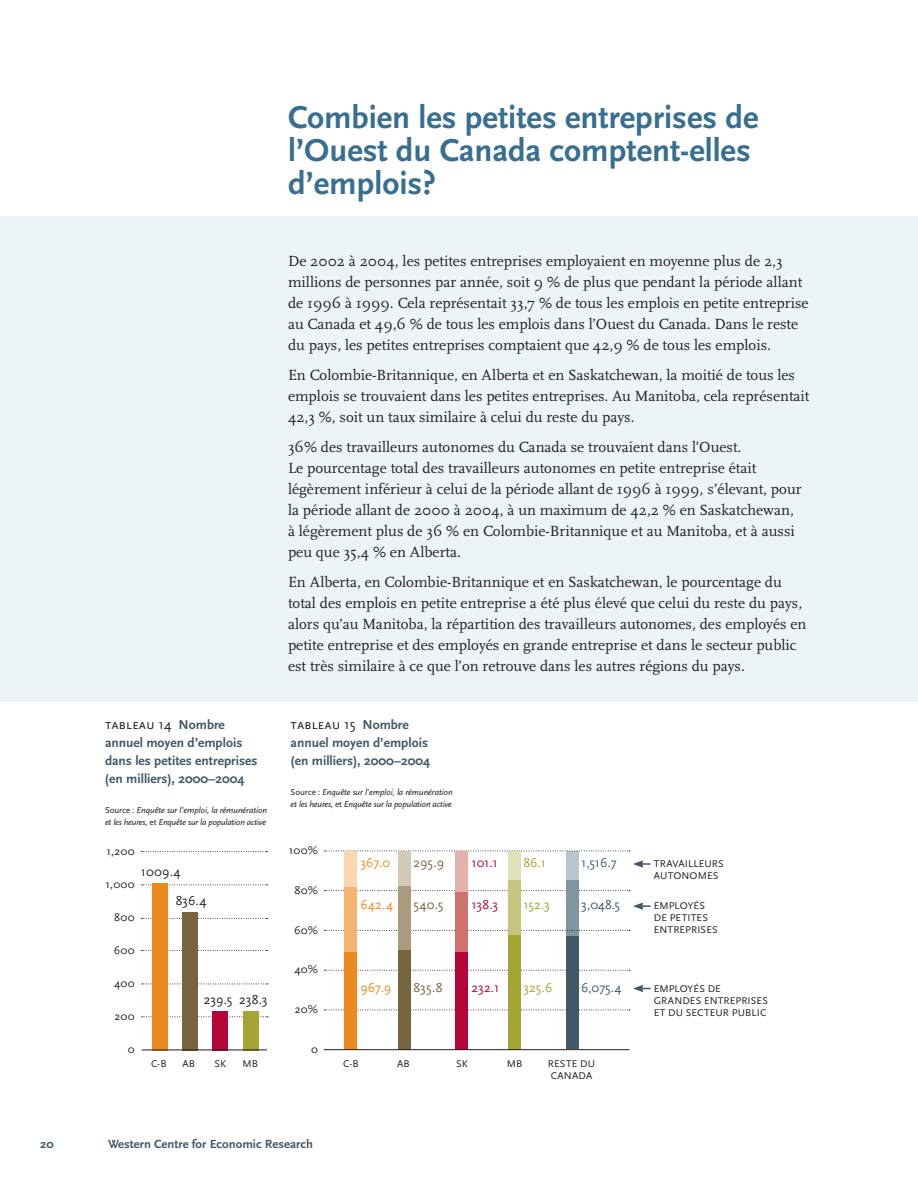
<style>
.page{position:relative;width:918px;height:1188px;background:#fff}
.page>*{position:absolute;margin:0;border:0;box-sizing:border-box;transform-origin:0 0}
.t1{font:700 33px/33px "Scala Sans";color:#386e8f}
.t2{font:15.3px/21px "Scala";color:#231f20}
.t3{font:14.25px "Scala Sans Caps";color:#231f20}
.t4{font:700 13.5px/18px "Scala Sans";color:#405968}
.t5{font:13.5px "Scala Sans";letter-spacing:-.005em;color:#231f20}
.t6{font:13.5px "Scala Sans";letter-spacing:-.01em;color:#405968}
.t7{font:13.5px "Scala Sans";letter-spacing:-.005em;color:#b50536}
.t8{font:13.5px "Scala Sans";color:#ed891d}
.t9{font:13.5px "Scala Sans";letter-spacing:.005em;color:#766340}
.t10{font:13.5px "Scala Sans";letter-spacing:.005em;color:#a4a532}
.t11{font:700 12.3px "Scala Sans";color:#405968}
.t12{font:11.7px "Scala Sans";letter-spacing:.025em;color:#231f20}
.t13{font:10.2px/12px "Scala Sans Caps";letter-spacing:.015em;color:#231f20}
.t14{font:italic 9px/12px "Scala Sans";letter-spacing:-.02em;color:#231f20}
.s1{font-family:"Scala Sans"}
.s2{font-family:"Scala Sans";font-weight:700;font-size:13.5px;color:#405968}
.s3{font-style:normal}
</style>
<div class="page">
<div style="left:0;top:216px;width:918px;height:486px;background:#ecf4f8"></div>
<svg style="left:141px;top:851px;width:127px;height:1px"></svg>
<svg style="left:142px;top:1016px;width:126px;height:1px"></svg>
<svg style="left:142px;top:984px;width:126px;height:1px"></svg>
<svg style="left:141px;top:950px;width:127px;height:1px"></svg>
<svg style="left:141px;top:918px;width:127px;height:1px"></svg>
<svg style="left:141px;top:885px;width:127px;height:1px"></svg>
<div style="left:243px;top:1011px;width:16px;height:39px;background:#a4a532"></div>
<div style="left:212px;top:1011px;width:16px;height:39px;background:#b50536"></div>
<div style="left:182px;top:912px;width:16px;height:138px;background:#766340"></div>
<div style="left:152px;top:883px;width:16px;height:167px;background:#ed891d"></div>
<hr style="left:142px;top:1050px;width:125px;height:1px;background:#231f20">
<svg style="left:324px;top:890px;width:306px;height:1px"></svg>
<div style="left:566px;top:851px;width:12px;height:29px;background:#b8c5ce"></div>
<div style="left:566px;top:880px;width:12px;height:56px;background:#8094a1"></div>
<svg style="left:324px;top:1010px;width:306px;height:1px"></svg>
<svg style="left:324px;top:970px;width:306px;height:1px"></svg>
<svg style="left:324px;top:930px;width:306px;height:1px"></svg>
<svg style="left:324px;top:851px;width:306px;height:1px"></svg>
<div style="left:398px;top:851px;width:12px;height:35px;background:#d3c9b7"></div>
<div style="left:398px;top:886px;width:12px;height:64px;background:#aa9a7e"></div>
<div style="left:398px;top:950px;width:12px;height:99px;background:#766340"></div>
<div style="left:345px;top:851px;width:12px;height:36px;background:#fbd6b0"></div>
<div style="left:345px;top:887px;width:12px;height:65px;background:#f6b471"></div>
<div style="left:345px;top:952px;width:12px;height:98px;background:#ed891d"></div>
<div style="left:456px;top:851px;width:12px;height:41px;background:#e6b1aa"></div>
<div style="left:456px;top:892px;width:12px;height:60px;background:#cf716f"></div>
<div style="left:456px;top:952px;width:12px;height:97px;background:#b50536"></div>
<div style="left:508px;top:851px;width:13px;height:29px;background:#e1e1b9"></div>
<div style="left:508px;top:880px;width:13px;height:55px;background:#c6c57f"></div>
<div style="left:508px;top:935px;width:13px;height:114px;background:#a4a532"></div>
<div style="left:566px;top:937px;width:12px;height:112px;background:#405968"></div>
<hr style="left:324px;top:1049px;width:305px;height:1px;background:#231f20">
<svg style="left:633px;top:860px;width:18px;height:8px"></svg>
<svg style="left:633px;top:902px;width:18px;height:8px"></svg>
<svg style="left:633px;top:985px;width:18px;height:7px"></svg>
<h1 class="t1" style="left:288px;top:102px;width:472px">Combien les petites entreprises de l’Ouest du Canada comptent-elles d’emplois?</h1>
<p class="t3" style="left:105px;top:717px;width:121px">TABLEAU <span class="s1">14</span> <span class="s2">Nombre</span></p>
<p class="t4" style="left:105px;top:734px;width:154px">annuel moyen d’emplois dans les petites entreprises (en milliers), 2000–2004</p>
<p class="t14" style="left:105px;top:804px;width:163px"><span class="s3">Source :</span> Enquête sur l’emploi, la rémunération et les heures, <span class="s3">et</span> Enquête sur la population active</p>
<p class="t12" style="left:107px;top:844px;width:30px">1,200</p>
<p class="t12" style="left:106px;top:877px;width:31px">1,000</p>
<p class="t12" style="left:114px;top:910px;width:22px">800</p>
<p class="t12" style="left:114px;top:943px;width:22px">600</p>
<p class="t12" style="left:114px;top:976px;width:22px">400</p>
<p class="t12" style="left:115px;top:1009px;width:22px">200</p>
<p class="t12" style="left:128px;top:1042px;width:8px">0</p>
<p class="t13" style="left:151px;top:1058px;width:20px">C-BABSKMB</p>
<p class="t5" style="left:141px;top:864px;width:41px">1009.4</p>
<p class="t5" style="left:176px;top:893px;width:33px">836.4</p>
<p class="t5" style="left:204px;top:992px;width:65px">239.5 238.3</p>
<p class="t2" style="left:288px;top:250px;width:522px">De 2002 à 2004, les petites entreprises employaient en moyenne plus de 2,3 millions de personnes par année, soit 9 % de plus que pendant la période allant de 1996 à 1999. Cela représentait 33,7 % de tous les emplois en petite entreprise au Canada et 49,6 % de tous les emplois dans l’Ouest du Canada. Dans le reste du pays, les petites entreprises comptaient que 42,9 % de tous les emplois.</p>
<p class="t2" style="left:288px;top:364px;width:523px">En Colombie-Britannique, en Alberta et en Saskatchewan, la moitié de tous les emplois se trouvaient dans les petites entreprises. Au Manitoba, cela représentait<br>42,3 %, soit un taux similaire à celui du reste du pays.</p>
<p class="t2" style="left:288px;top:436px;width:515px">36% des travailleurs autonomes du Canada se trouvaient dans l’Ouest.<br>Le pourcentage total des travailleurs autonomes en petite entreprise était légèrement inférieur à celui de la période allant de 1996 à 1999, s’élevant, pour la période allant de 2000 à 2004, à un maximum de 42,2 % en Saskatchewan, à légèrement plus de 36 % en Colombie-Britannique et au Manitoba, et à aussi peu que 35,4 % en Alberta.</p>
<p class="t2" style="left:288px;top:572px;width:520px">En Alberta, en Colombie-Britannique et en Saskatchewan, le pourcentage du total des emplois en petite entreprise a été plus élevé que celui du reste du pays, alors qu’au Manitoba, la répartition des travailleurs autonomes, des employés en petite entreprise et des employés en grande entreprise et dans le secteur public est très similaire à ce que l’on retrouve dans les autres régions du pays.</p>
<p class="t3" style="left:291px;top:717px;width:120px">TABLEAU <span class="s1">15</span> <span class="s2">Nombre</span></p>
<p class="t4" style="left:291px;top:734px;width:141px">annuel moyen d’emplois (en milliers), 2000–2004</p>
<p class="t14" style="left:291px;top:786px;width:163px"><span class="s3">Source :</span> Enquête sur l’emploi, la rémunération et les heures, <span class="s3">et</span> Enquête sur la population active</p>
<p class="t12" style="left:289px;top:844px;width:31px">100%</p>
<p class="t12" style="left:295px;top:884px;width:25px">80%</p>
<p class="t12" style="left:294px;top:924px;width:25px">60%</p>
<p class="t12" style="left:294px;top:963px;width:25px">40%</p>
<p class="t12" style="left:295px;top:1003px;width:25px">20%</p>
<p class="t12" style="left:311px;top:1043px;width:8px">0</p>
<p class="t8" style="left:360px;top:856px;width:31px">367.0</p>
<p class="t8" style="left:360px;top:898px;width:34px">642.4</p>
<p class="t9" style="left:414px;top:856px;width:32px">295.9</p>
<p class="t9" style="left:414px;top:898px;width:31px">540.5</p>
<p class="t7" style="left:472px;top:856px;width:28px">101.1</p>
<p class="t7" style="left:472px;top:898px;width:28px">138.3</p>
<p class="t10" style="left:523px;top:856px;width:24px">86.1</p>
<p class="t10" style="left:523px;top:898px;width:28px">152.3</p>
<p class="t6" style="left:581px;top:856px;width:37px">1,516.7</p>
<p class="t6" style="left:581px;top:898px;width:40px">3,048.5</p>
<p class="t13" style="left:654px;top:857px;width:70px">TRAVAILLEURS<br>AUTONOM ES</p>
<p class="t13" style="left:654px;top:900px;width:64px">EM PLOYÉS<br>DE PETITES<br>ENTREPRISES</p>
<p class="t8" style="left:360px;top:980px;width:32px">967.9</p>
<p class="t9" style="left:414px;top:980px;width:30px">835.8</p>
<p class="t7" style="left:472px;top:980px;width:29px">232.1</p>
<p class="t10" style="left:523px;top:980px;width:31px">325.6</p>
<p class="t6" style="left:581px;top:980px;width:42px">6,075.4</p>
<p class="t13" style="left:654px;top:983px;width:115px">EM PLOYÉS DE<br>GRANDES ENTREPRISES<br>ET DU SECTEUR PUB LIC</p>
<p class="t13" style="left:343px;top:1058px;width:26px">C-BABSKMB</p>
<p class="t13" style="left:548px;top:1058px;width:49px">RESTE DU<br>CANADA</p>
<p class="t11" style="left:40px;top:1137px;width:15px">20</p>
<p class="t11" style="left:108px;top:1137px;width:206px">Western Centre for Economic Research</p>
</div>
